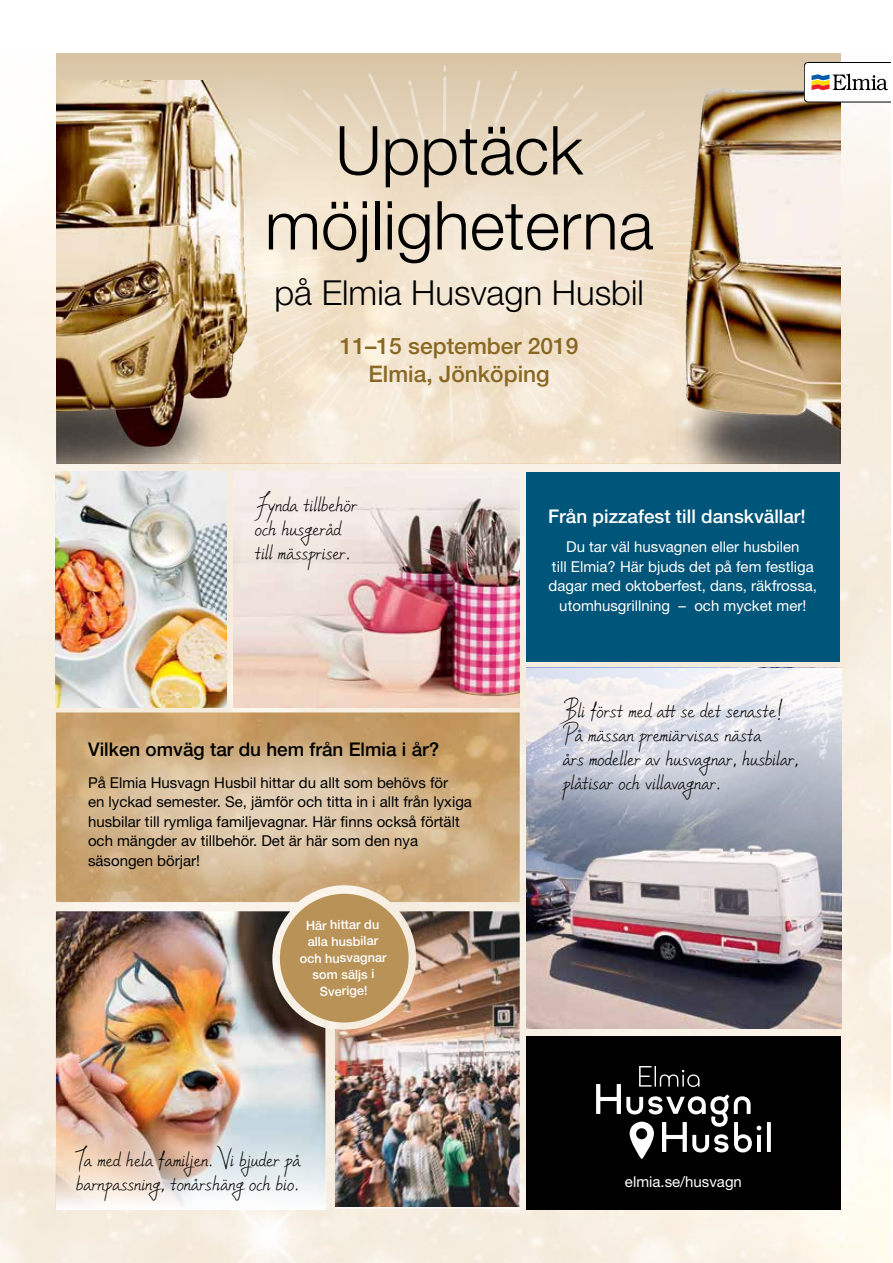
<style>
.page{position:relative;width:893px;height:1263px;background:#fff}
.page>*{position:absolute;margin:0;border:0;box-sizing:border-box;transform-origin:0 0}
.t1{font:300 67.5px/75px "Helvetica Neue";color:#000;text-align:center}
.t2{font:300 34.5px "Helvetica Neue";color:#000}
.t3{font:27px/24px "ylee MHIM";color:#000}
.t4{font:500 22.8px/28.5px "Helvetica Neue";color:#896823;text-align:center}
.t5{font:500 18.9px "Helvetica Neue";color:#000}
.t6{font:500 18.9px "Helvetica Neue";color:#fff}
.t7{font:15px/19.5px "Helvetica Neue";color:#000}
.t8{font:15px/19.5px "Helvetica Neue";color:#fff;text-align:center}
.t9{font:500 12.75px/16.5px "Helvetica Neue";color:#fff;text-align:center}
</style>
<div class="page">
<img style="left:0;top:53px;width:891px;height:1210px">
<img style="left:234px;top:472px;width:286px;height:235px">
<img style="left:271px;top:443px;width:369px;height:20px">
<div style="left:57px;top:53px;width:784px;height:168px;background:#d9c6a7"></div>
<div style="left:526px;top:472px;width:314px;height:189px;background:#00567a"></div>
<svg style="left:179px;top:65px;width:461px;height:378px;background:#eedfc9"></svg>
<div style="left:526px;top:1035px;width:315px;height:174px;background:#000"></div>
<img style="left:56px;top:472px;width:170px;height:235px">
<svg style="left:767px;top:1122px;width:4px;height:30px"></svg>
<svg style="left:596px;top:1066px;width:165px;height:93px"></svg>
<img style="left:526px;top:915px;width:315px;height:114px">
<svg style="left:56px;top:712px;width:464px;height:190px;background:#caa471"></svg>
<img style="left:56px;top:911px;width:269px;height:217px">
<img style="left:335px;top:911px;width:185px;height:296px">
<svg style="left:56px;top:1128px;width:269px;height:81px"></svg>
<svg style="left:279px;top:893px;width:130px;height:130px;background:#bd9c6b"></svg>
<svg style="left:66px;top:739px;width:422px;height:151px;background:#d6bb96"></svg>
<svg style="left:526px;top:668px;width:315px;height:247px;background:#bbbbc3"></svg>
<svg style="left:526px;top:691px;width:270px;height:135px;background:#cacdd8"></svg>
<img style="left:640px;top:84px;width:201px;height:379px">
<img style="left:57px;top:81px;width:214px;height:382px">
<svg style="left:804px;top:62px;width:87px;height:40px"></svg>
<h1 class="t1" style="left:265px;top:111px;width:390px">Upptäck möjligheterna</h1>
<p class="t2" style="left:274px;top:272px;width:371px">på Elmia Husvagn Husbil</p>
<p class="t4" style="left:340px;top:331px;width:240px">11–15 september 2019<br>Elmia, Jönköping</p>
<p class="t3" style="left:255px;top:489px;width:104px">Fynda tillbehör och husgeråd till mässpriser.</p>
<p class="t5" style="left:88px;top:738px;width:353px">Vilken omväg tar du hem från Elmia i år?</p>
<p class="t7" style="left:88px;top:772px;width:385px">På Elmia Husvagn Husbil hittar du allt som behövs för<br>en lyckad semester. Se, jämför och titta in i allt från lyxiga husbilar till rymliga familjevagnar. Här finns också förtält och mängder av tillbehör. Det är här som den nya säsongen börjar!</p>
<p class="t9" style="left:299px;top:917px;width:88px;rotate:-1deg">Här hittar du alla husbilar och husvagnar som säljs i<br>Sverige!</p>
<p class="t3" style="left:75px;top:1145px;width:228px">Ta med hela familjen. Vi bjuder på barnpassning, tonårshäng och bio.</p>
<p class="t6" style="left:548px;top:505px;width:259px">Från pizzafest till danskvällar!</p>
<p class="t8" style="left:549px;top:537px;width:270px">Du tar väl husvagnen eller husbilen<br>till Elmia? Här bjuds det på fem festliga dagar med oktoberfest, dans, räkfrossa, utomhusgrillning – och mycket mer!</p>
<p class="t3" style="left:563px;top:695px;width:237px">Bli först med att se det senaste!<br>På mässan premiärvisas nästa<br>års modeller av husvagnar, husbilar, plåtisar och villavagnar.</p>
<p class="t8" style="left:625px;top:1171px;width:118px">elmia.se/husvagn</p>
</div>
